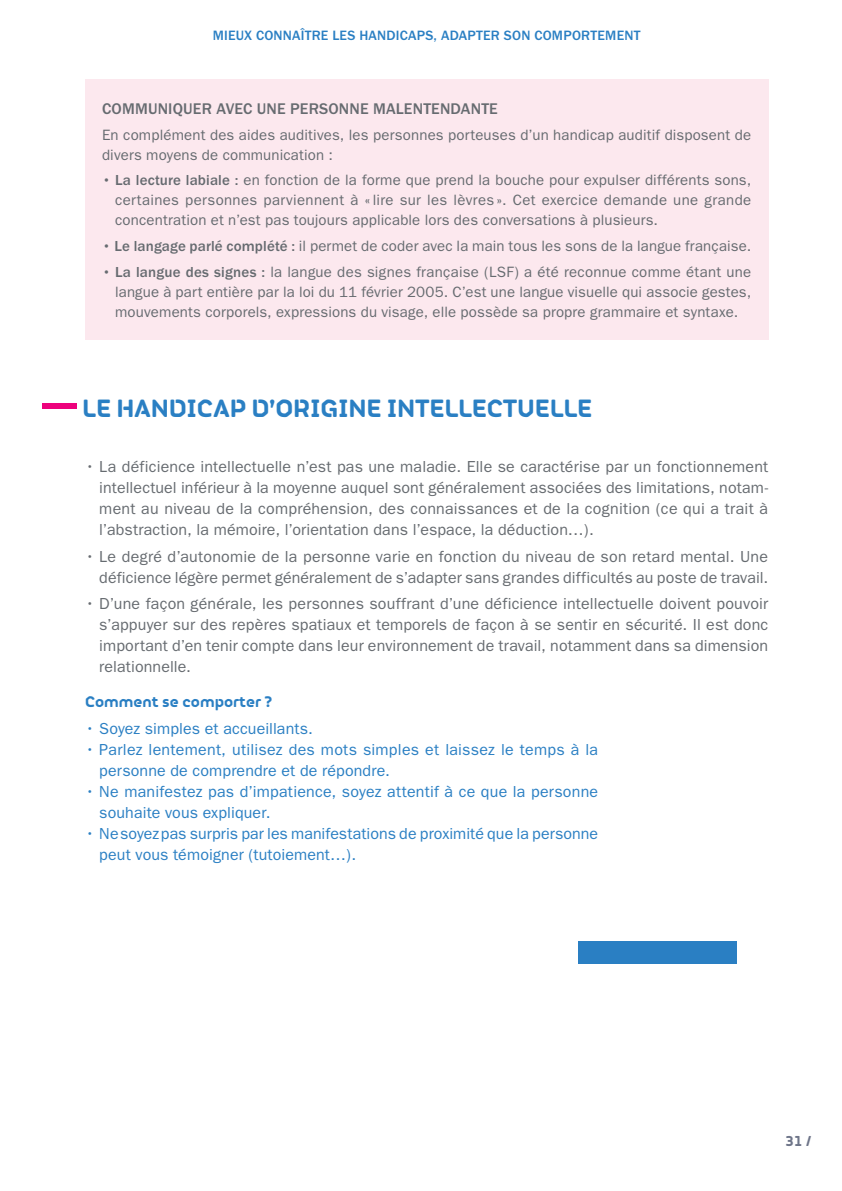
<style>
.page{position:relative;width:842px;height:1191px;background:#fff}
.page>*{position:absolute;margin:0;border:0;box-sizing:border-box;transform-origin:0 0}
.t1{font:700 26px "FS Alvar";letter-spacing:-.01em;color:#2a7fc3}
.t2{font:16px/21px "Franklin Gothic";letter-spacing:.01em;color:#666b70;text-align:justify}
.t3{font:16px/21px "Franklin Gothic";letter-spacing:.01em;color:#2a7fc3}
.t4{font:500 16px "Franklin Gothic";letter-spacing:.01em;color:#666b70}
.t5{font:700 16px "FS Alvar";color:#2a7fc3}
.t6{font:15px/20px "Franklin Gothic";letter-spacing:.01em;color:#666b70;text-align:justify}
.t7{font:700 15px "FS Alvar";color:#6e7589}
.t8{font:500 14px "Franklin Gothic";letter-spacing:.015em;color:#2a7fc3}
.s1{font-weight:500}
</style>
<div class="page">
<div style="left:85px;top:79px;width:683px;height:260px;background:#fce8ee"></div>
<div style="left:43px;top:403px;width:34px;height:5px;background:#ed027c"></div>
<div style="left:578px;top:940px;width:159px;height:23px;background:#2a7fc3"></div>
<p class="t8" style="left:213px;top:27px;width:429px">MIEUX CONNAÎTRE LES HANDICAPS, ADAPTER SON COMPORTEMENT</p>
<p class="t4" style="left:102px;top:100px;width:397px">COMMUNIQUER AVEC UNE PERSONNE MALENTENDANTE</p>
<p class="t6" style="left:102px;top:125px;width:651px">En complément des aides auditives, les personnes porteuses d’un handicap auditif disposent de divers moyens de communication :</p>
<p class="t6" style="left:115px;top:170px;width:638px;text-indent:-13px"><span class="s1">• La lecture labiale :</span> en fonction de la forme que prend la bouche pour expulser différents sons, certaines personnes parviennent à « lire sur les lèvres ». Cet exercice demande une grande concentration et n’est pas toujours applicable lors des conversations à plusieurs.</p>
<p class="t6" style="left:102px;top:236px;width:651px"><span class="s1">• Le langage parlé complété :</span> il permet de coder avec la main tous les sons de la langue française.</p>
<p class="t6" style="left:115px;top:262px;width:638px;text-indent:-13px"><span class="s1">• La langue des signes :</span> la langue des signes française (LSF) a été reconnue comme étant une langue à part entière par la loi du 11 février 2005. C’est une langue visuelle qui associe gestes, mouvements corporels, expressions du visage, elle possède sa propre grammaire et syntaxe.</p>
<p class="t1" style="left:82px;top:385px;width:512px">LE HANDICAP D’ORIGINE INTELLECTUELLE</p>
<p class="t2" style="left:99px;top:456px;width:671px;text-indent:-14px">• La déficience intellectuelle n’est pas une maladie. Elle se caractérise par un fonctionnement intellectuel inférieur à la moyenne auquel sont généralement associées des limitations, notam&shy;ment au niveau de la compréhension, des connaissances et de la cognition (ce qui a trait à l’abstraction, la mémoire, l’orientation dans l’espace, la déduction…).</p>
<p class="t2" style="left:85px;top:546px;width:685px;text-align:right">• Le degré d’autonomie de la personne varie en fonction du niveau de son retard mental. Une déficience légère permet généralement de s’adapter sans grandes difficultés au poste de travail.</p>
<p class="t2" style="left:99px;top:593px;width:670px;text-indent:-14px">• D’une façon générale, les personnes souffrant d’une déficience intellectuelle doivent pouvoir s’appuyer sur des repères spatiaux et temporels de façon à se sentir en sécurité. Il est donc important d’en tenir compte dans leur environnement de travail, notamment dans sa dimension relationnelle.</p>
<p class="t5" style="left:85px;top:688px;width:189px">Comment se comporter ?</p>
<p class="t3" style="left:85px;top:718px;width:229px">• Soyez simples et accueillants.</p>
<p class="t3" style="left:99px;top:739px;width:500px;text-indent:-14px">• Parlez lentement, utilisez des mots simples et laissez le temps à la personne de comprendre et de répondre.</p>
<p class="t3" style="left:99px;top:781px;width:500px;text-indent:-14px">• Ne manifestez pas d’impatience, soyez attentif à ce que la personne souhaite vous expliquer.</p>
<p class="t3" style="left:99px;top:823px;width:500px;text-indent:-14px">• Ne soyez pas surpris par les manifestations de proximité que la personne peut vous témoigner (tutoiement…).</p>
<p class="t7" style="left:785px;top:1127px;width:28px">31 /</p>
</div>
